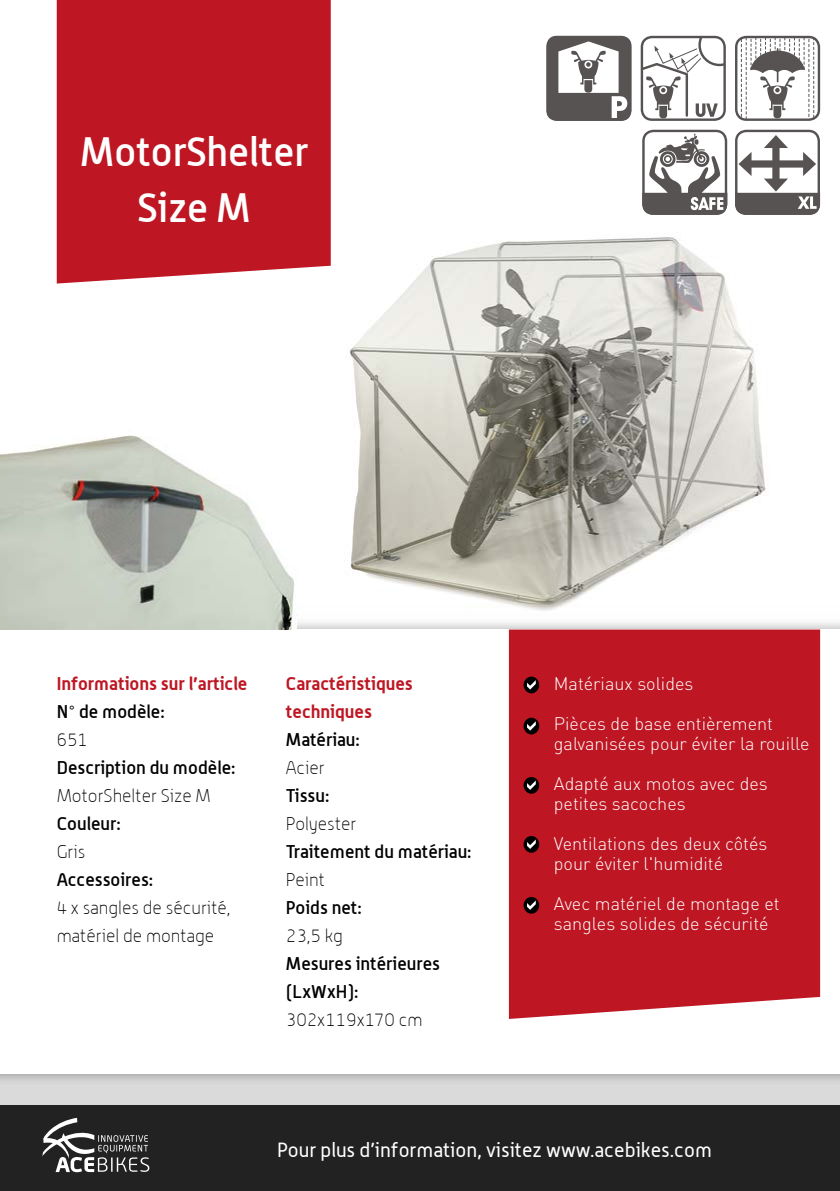
<style>
.page{position:relative;width:840px;height:1191px;background:#fff}
.page>*{position:absolute;margin:0;border:0;box-sizing:border-box;transform-origin:0 0}
.t1{font:500 40px/56px "Alwyn";color:#fff;text-align:center}
.t2{font:20px "Alwyn";color:#fff}
.t3{font:300 18px/20px "DIN Pro";color:#fff}
.t4{font:500 18px/28px "Alwyn";color:#000}
.t5{font:100 18px/28px "Alwyn";color:#000}
.t6{font:700 18px/28px "Alwyn";color:#be1622}
</style>
<div class="page">
<img style="left:330px;top:226px;width:436px;height:377px">
<svg style="left:0;top:603px;width:839px;height:502px;fill:#dadada"></svg>
<div style="left:57px;top:0;width:273px;height:283px;background:#be1622"></div>
<div style="left:0;top:1105px;width:839px;height:86px;background:#222"></div>
<div style="left:0;top:617px;width:839px;height:468px;background:#000;opacity:.36"></div>
<div style="left:0;top:629px;width:839px;height:444px;background:#fff"></div>
<img style="left:0;top:435px;width:296px;height:194px">
<svg style="left:42px;top:1117px;width:107px;height:55px"></svg>
<div style="left:508px;top:629px;width:311px;height:390px;background:#be1622"></div>
<svg style="left:546px;top:36px;width:85px;height:85px"></svg>
<svg style="left:640px;top:36px;width:85px;height:85px"></svg>
<svg style="left:735px;top:36px;width:84px;height:85px"></svg>
<svg style="left:642px;top:130px;width:84px;height:85px"></svg>
<svg style="left:735px;top:130px;width:84px;height:85px"></svg>
<svg style="left:523px;top:676px;width:16px;height:17px"></svg>
<svg style="left:526px;top:680px;width:9px;height:9px"></svg>
<svg style="left:523px;top:717px;width:16px;height:17px"></svg>
<svg style="left:526px;top:721px;width:9px;height:9px"></svg>
<svg style="left:523px;top:777px;width:16px;height:16px"></svg>
<svg style="left:526px;top:780px;width:9px;height:10px"></svg>
<svg style="left:523px;top:836px;width:16px;height:16px"></svg>
<svg style="left:526px;top:839px;width:9px;height:10px"></svg>
<svg style="left:523px;top:897px;width:16px;height:16px"></svg>
<svg style="left:526px;top:900px;width:9px;height:10px"></svg>
<h1 class="t1" style="left:80px;top:123px;width:229px">MotorShelter<br>Size M</h1>
<p class="t6" style="left:57px;top:669px;width:192px">Informations sur l’article</p>
<p class="t4" style="left:57px;top:697px;width:109px">N° de modèle:</p>
<p class="t5" style="left:57px;top:725px;width:33px">651</p>
<p class="t4" style="left:57px;top:753px;width:180px">Description du modèle:</p>
<p class="t5" style="left:57px;top:781px;width:155px">MotorShelter Size M</p>
<p class="t4" style="left:57px;top:809px;width:65px">Couleur:</p>
<p class="t5" style="left:57px;top:837px;width:30px">Gris</p>
<p class="t4" style="left:57px;top:865px;width:98px">Accessoires:</p>
<p class="t5" style="left:57px;top:893px;width:175px">4 x sangles de sécurité, matériel de montage</p>
<p class="t6" style="left:286px;top:669px;width:128px">Caractéristiques techniques</p>
<p class="t4" style="left:286px;top:725px;width:75px">Matériau:</p>
<p class="t5" style="left:286px;top:753px;width:40px">Acier</p>
<p class="t4" style="left:286px;top:781px;width:45px">Tissu:</p>
<p class="t5" style="left:286px;top:809px;width:72px">Polyester</p>
<p class="t4" style="left:286px;top:837px;width:187px">Traitement du matériau:</p>
<p class="t5" style="left:286px;top:865px;width:41px">Peint</p>
<p class="t4" style="left:286px;top:893px;width:77px">Poids net:</p>
<p class="t5" style="left:286px;top:921px;width:59px">23,5 kg</p>
<p class="t4" style="left:286px;top:949px;width:156px">Mesures intérieures (LxWxH):</p>
<p class="t5" style="left:286px;top:1005px;width:138px">302x119x170 cm</p>
<p class="t3" style="left:553px;top:672px;width:141px">Matériaux solides</p>
<p class="t3" style="left:553px;top:712px;width:257px">Pièces de base entièrement galvanisées pour éviter la rouille</p>
<p class="t3" style="left:553px;top:772px;width:215px">Adapté aux motos avec des petites sacoches</p>
<p class="t3" style="left:553px;top:832px;width:215px">Ventilations des deux côtés pour éviter l'humidité</p>
<p class="t3" style="left:553px;top:892px;width:227px">Avec matériel de montage et sangles solides de sécurité</p>
<p class="t2" style="left:277px;top:1138px;width:436px">Pour plus d’information, visitez www.acebikes.com</p>
</div>
